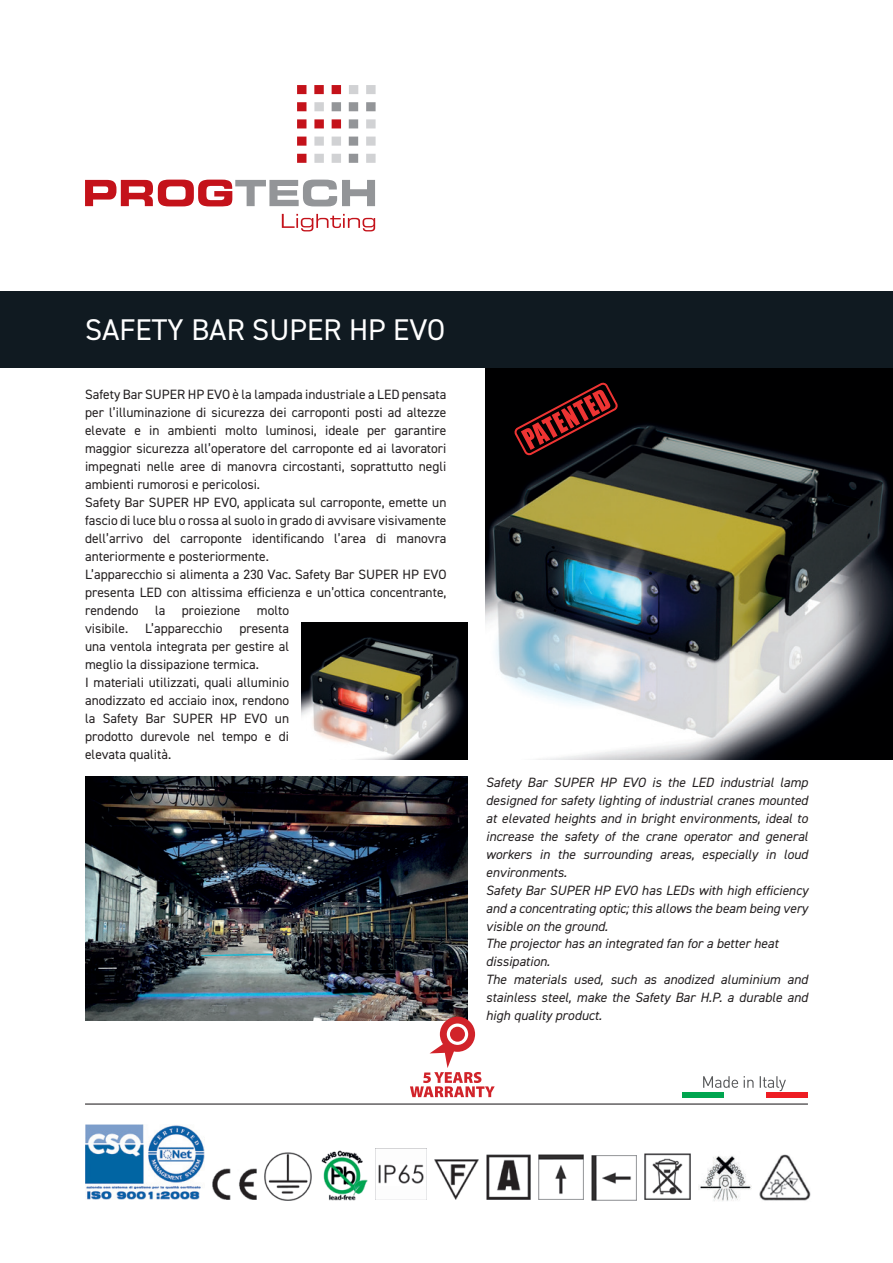
<style>
.page{position:relative;width:893px;height:1263px;background:#fff}
.page>*{position:absolute;margin:0;border:0;box-sizing:border-box;transform-origin:0 0}
.t1{font:30px "DIN2014";color:#fff}
.t2{font:13.5px/18px "DIN2014";color:#231f20}
.t3{font:italic 13.5px/18px "DIN2014";color:#231f20}
</style>
<div class="page">
<img style="left:486px;top:368px;width:407px;height:391px">
<img style="left:302px;top:623px;width:166px;height:136px">
<div style="left:682px;top:1092px;width:42px;height:5px;background:#00a54f"></div>
<div style="left:766px;top:1092px;width:42px;height:5px;background:#ee1d23"></div>
<svg style="left:703px;top:1076px;width:83px;height:15px"></svg>
<hr style="left:85px;top:1103px;width:723px;height:1px;background:#231f20">
<div style="left:0;top:291px;width:893px;height:77px;background:#101a21"></div>
<img style="left:591px;top:1156px;width:45px;height:45px">
<svg style="left:85px;top:180px;width:290px;height:26px"></svg>
<div style="left:366px;top:154px;width:10px;height:9px;background:#d1d2d4"></div>
<div style="left:366px;top:137px;width:10px;height:9px;background:#d1d2d4"></div>
<div style="left:366px;top:119px;width:10px;height:9px;background:#d1d2d4"></div>
<div style="left:366px;top:102px;width:10px;height:9px;background:#939598"></div>
<div style="left:366px;top:85px;width:10px;height:9px;background:#d1d2d4"></div>
<div style="left:349px;top:85px;width:9px;height:9px;background:#d1d2d4"></div>
<div style="left:332px;top:85px;width:9px;height:9px;background:#c4121a"></div>
<div style="left:314px;top:85px;width:10px;height:9px;background:#c4121a"></div>
<div style="left:297px;top:85px;width:9px;height:9px;background:#c4121a"></div>
<div style="left:349px;top:154px;width:9px;height:9px;background:#939598"></div>
<div style="left:349px;top:137px;width:9px;height:9px;background:#939598"></div>
<div style="left:349px;top:119px;width:9px;height:9px;background:#939598"></div>
<div style="left:349px;top:102px;width:9px;height:9px;background:#939598"></div>
<div style="left:332px;top:154px;width:9px;height:9px;background:#d1d2d4"></div>
<div style="left:332px;top:137px;width:9px;height:9px;background:#d1d2d4"></div>
<div style="left:332px;top:119px;width:9px;height:9px;background:#c4121a"></div>
<div style="left:332px;top:102px;width:9px;height:9px;background:#939598"></div>
<div style="left:314px;top:154px;width:10px;height:9px;background:#d1d2d4"></div>
<div style="left:314px;top:137px;width:10px;height:9px;background:#d1d2d4"></div>
<div style="left:314px;top:119px;width:10px;height:9px;background:#c4121a"></div>
<div style="left:314px;top:102px;width:10px;height:9px;background:#d1d2d4"></div>
<div style="left:297px;top:154px;width:9px;height:9px;background:#c4121a"></div>
<div style="left:297px;top:137px;width:9px;height:9px;background:#c4121a"></div>
<div style="left:297px;top:119px;width:9px;height:9px;background:#c4121a"></div>
<div style="left:297px;top:102px;width:9px;height:9px;background:#c4121a"></div>
<svg style="left:282px;top:214px;width:93px;height:17px"></svg>
<img style="left:85px;top:776px;width:383px;height:244px">
<img style="left:212px;top:1168px;width:44px;height:31px">
<img style="left:321px;top:1150px;width:46px;height:51px">
<img style="left:539px;top:1155px;width:45px;height:45px">
<img style="left:486px;top:1155px;width:45px;height:44px">
<img style="left:375px;top:1148px;width:51px;height:51px">
<img style="left:644px;top:1153px;width:46px;height:47px">
<img style="left:434px;top:1159px;width:44px;height:41px">
<img style="left:698px;top:1156px;width:53px;height:45px">
<img style="left:85px;top:1125px;width:120px;height:74px">
<img style="left:759px;top:1154px;width:52px;height:47px">
<img style="left:264px;top:1153px;width:48px;height:47px">
<svg style="left:410px;top:1016px;width:85px;height:81px"></svg>
<svg style="left:512px;top:380px;width:107px;height:77px;background:#330c0d"></svg>
<h1 class="t1" style="left:85px;top:311px;width:362px">SAFETY BAR SUPER HP EVO</h1>
<p class="t2" style="left:85px;top:385px;width:363px">Safety Bar SUPER HP EVO è la lampada industriale a LED pensata per l’illuminazione di sicurezza dei carroponti posti ad altezze elevate e in ambienti molto luminosi, ideale per garantire maggior sicurezza all’operatore del carroponte ed ai lavoratori impegnati nelle aree di manovra circostanti, soprattutto negli ambienti rumorosi e pericolosi.<br>Safety Bar SUPER HP EVO, applicata sul carroponte, emette un fascio di luce blu o rossa al suolo in grado di avvisare visivamente dell’arrivo del carroponte identificando l’area di manovra anteriormente e posteriormente.<br>L’apparecchio si alimenta a 230 Vac. Safety Bar SUPER HP EVO presenta LED con altissima efficienza e un’ottica concentrante, rendendo la proiezione molto<br>visibile. L’apparecchio presenta<br>una ventola integrata per gestire al<br>meglio la dissipazione termica.<br>I materiali utilizzati, quali alluminio<br>anodizzato ed acciaio inox, rendono<br>la Safety Bar SUPER HP EVO un<br>prodotto durevole nel tempo e di<br>elevata qualità.</p>
<p class="t3" style="left:486px;top:773px;width:324px">Safety Bar SUPER HP EVO is the LED industrial lamp designed for safety lighting of industrial cranes mounted at elevated heights and in bright environments, ideal to increase the safety of the crane operator and general workers in the surrounding areas, especially in loud environments.<br>Safety Bar SUPER HP EVO has LEDs with high efficiency and a concentrating optic; this allows the beam being very visible on the ground.<br>The projector has an integrated fan for a better heat dissipation.<br>The materials used, such as anodized aluminium and stainless steel, make the Safety Bar H.P. a durable and high quality product.</p>
</div>
